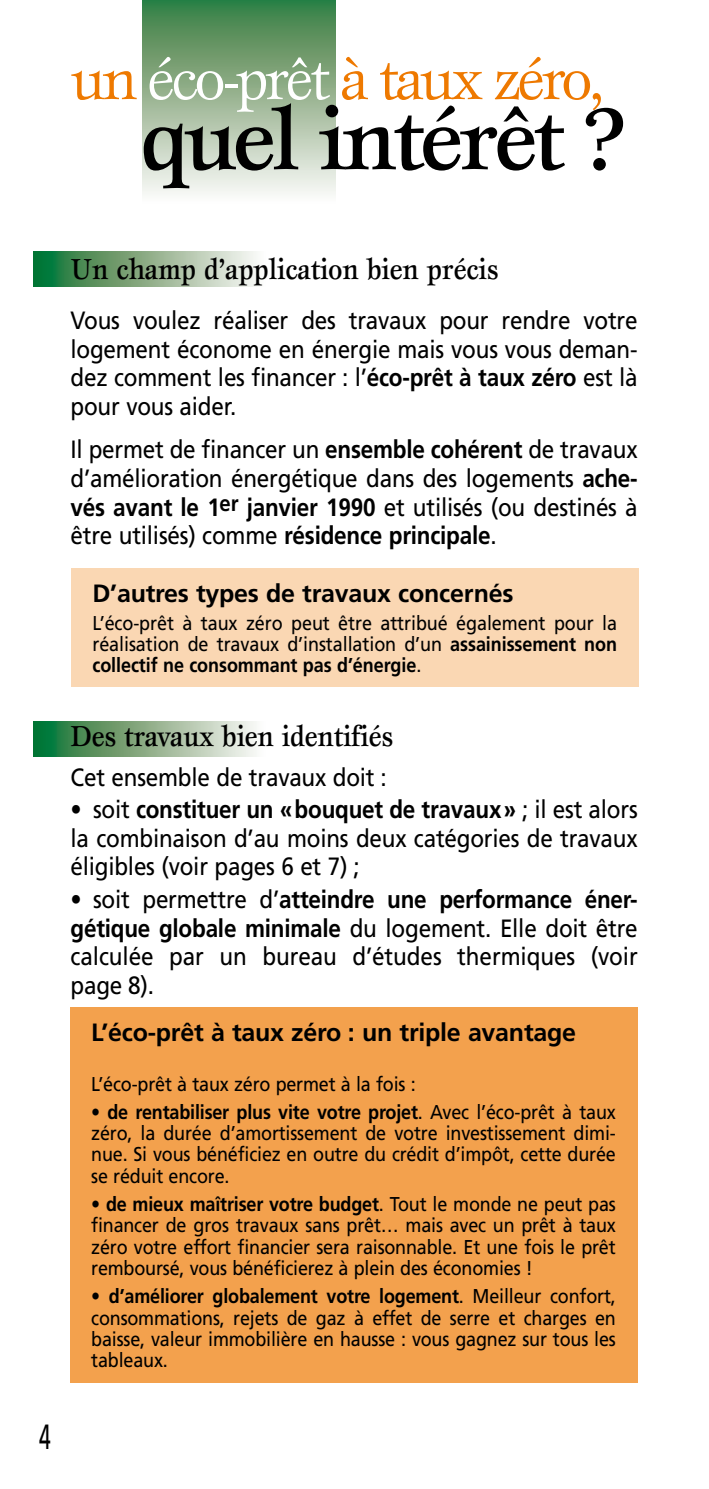
<style>
.page{position:relative;width:709px;height:1489px;background:#fff}
.page>*{position:absolute;margin:0;border:0;box-sizing:border-box;transform-origin:0 0}
.t1{font:500 90px "Esprit";letter-spacing:-.05em;color:#000}
.t2{font:60px "Esprit";letter-spacing:-.06em;color:#ee7900}
.t3{font:500 30px "Esprit";letter-spacing:-.01em;color:#000;scale:.9 1}
.t4{font:25px/28.8px "Frutiger";letter-spacing:-.01em;color:#000;text-align:justify;scale:.9 1}
.t5{font:700 25px "Frutiger";letter-spacing:-.01em;color:#000}
.t6{font:20px/21.2px "Frutiger";letter-spacing:-.01em;color:#000;text-align:justify;scale:.9 1}
.s1{color:#fff}
.s2{font-weight:700}
</style>
<div class="page">
<div style="left:143px;top:0;width:192px;height:205px;background:linear-gradient(to bottom,#37793b,#fffbfa)"></div>
<svg style="left:34px;top:251px;width:222px;height:36px;background:#85af8a"></svg>
<svg style="left:33px;top:721px;width:223px;height:36px;background:#85af8a"></svg>
<div style="left:70px;top:1007px;width:567px;height:375px;background:#f3a14d"></div>
<div style="left:71px;top:568px;width:567px;height:118px;background:#fad7b3"></div>
<h2 class="t2" style="left:71px;top:42px;width:535px">un <span class="s1">éco-prêt</span> à taux zéro,</h2>
<h1 class="t1" style="left:140px;top:83px;width:486px">quel intérêt ?</h1>
<h3 class="t3" style="left:71px;top:250px;width:477px">Un champ d’application bien précis</h3>
<p class="t4" style="left:70px;top:305px;width:632px">Vous voulez réaliser des travaux pour rendre votre logement économe en énergie mais vous vous deman&shy;dez comment les financer : l’<span class="s2">éco-prêt à taux zéro</span> est là pour vous aider.</p>
<p class="t4" style="left:71px;top:435px;width:631px">Il permet de financer un <span class="s2">ensemble cohérent</span> de travaux d’amélioration énergétique dans des logements <span class="s2">ache&shy;vés avant le 1</span><sup>er</sup> <span class="s2">janvier 1990</span> et utilisés (ou destinés à être utilisés) comme <span class="s2">résidence principale</span>.</p>
<p class="t5" style="left:92px;top:578px;width:422px">D’autres types de travaux concernés</p>
<p class="t6" style="left:92px;top:612px;width:584px">L’éco-prêt à taux zéro peut être attribué également pour la réalisation de travaux d’installation d’un <span class="s2">assainissement non collectif ne consommant pas d’énergie</span>.</p>
<h3 class="t3" style="left:71px;top:717px;width:360px">Des travaux bien identifiés</h3>
<p class="t4" style="left:71px;top:762px;width:353px">Cet ensemble de travaux doit :</p>
<p class="t4" style="left:70px;top:794px;width:631px">• soit <span class="s2">constituer un «bouquet de travaux»</span> ; il est alors la combinaison d’au moins deux catégories de travaux éligibles (voir pages 6 et 7) ;</p>
<p class="t4" style="left:71px;top:884px;width:632px">• soit permettre d’<span class="s2">atteindre une performance éner&shy;gétique globale minimale</span> du logement. Elle doit être calculée par un bureau d’études thermiques (voir page 8).</p>
<p class="t5" style="left:91px;top:1017px;width:486px">L’éco-prêt à taux zéro : un triple avantage</p>
<p class="t6" style="left:91px;top:1072px;width:362px">L’éco-prêt à taux zéro permet à la fois :</p>
<p class="t6" style="left:91px;top:1101px;width:584px">• <span class="s2">de rentabiliser plus vite votre projet</span>. Avec l’éco-prêt à taux zéro, la durée d’amortissement de votre investissement dimi&shy;nue. Si vous bénéficiez en outre du crédit d’impôt, cette durée se réduit encore.</p>
<p class="t6" style="left:91px;top:1193px;width:584px">• <span class="s2">de mieux maîtriser votre budget</span>. Tout le monde ne peut pas financer de gros travaux sans prêt… mais avec un prêt à taux zéro votre effort financier sera raisonnable. Et une fois le prêt remboursé, vous bénéficierez à plein des économies !</p>
<p class="t6" style="left:91px;top:1285px;width:584px">• <span class="s2">d’améliorer globalement votre logement</span>. Meilleur confort, consommations, rejets de gaz à effet de serre et charges en baisse, valeur immobilière en hausse : vous gagnez sur tous les tableaux.</p>
</div>
